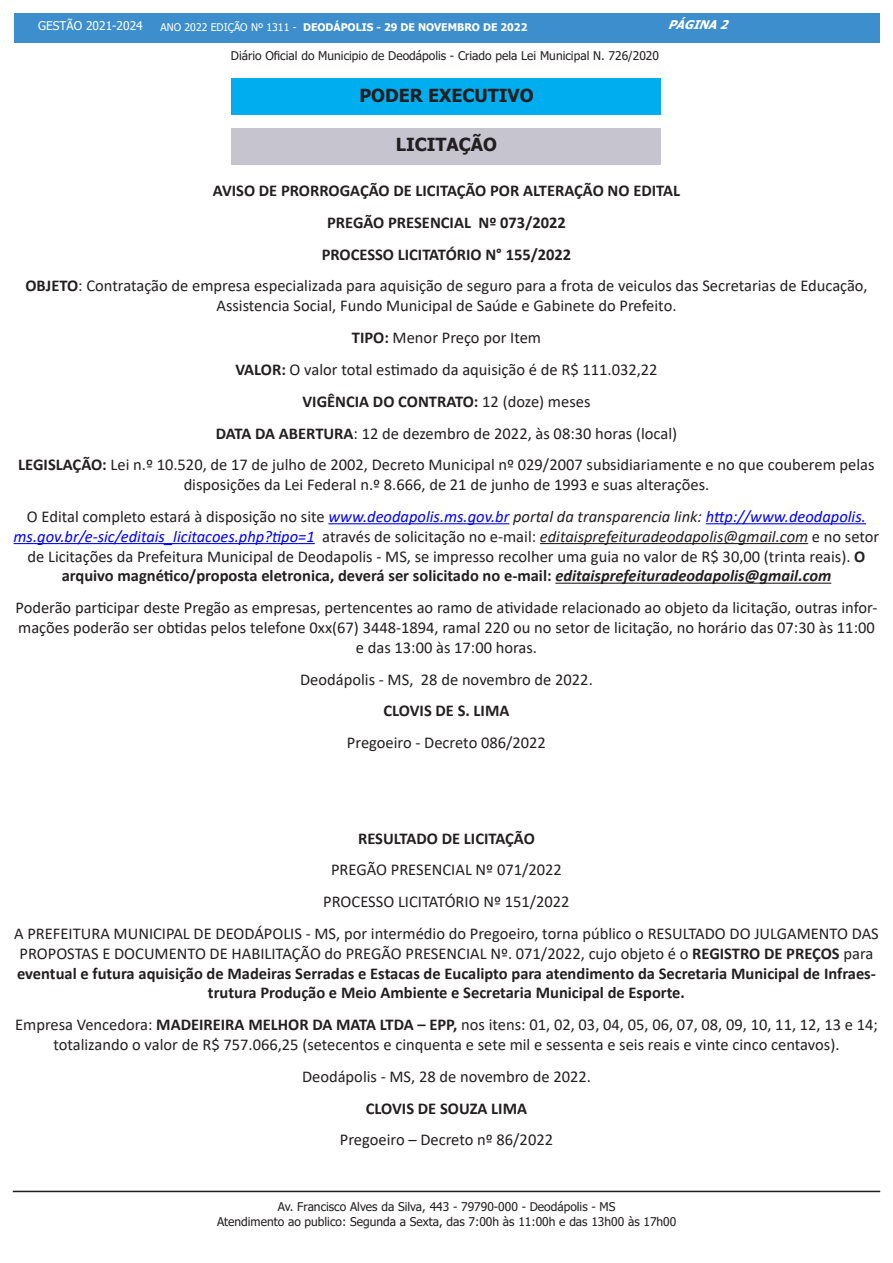
<style>
.page{position:relative;width:893px;height:1263px;background:#fff}
.page>*{position:absolute;margin:0;border:0;box-sizing:border-box;transform-origin:0 0}
.t1{font:700 18px "Tahoma";color:#231f20}
.Normal_wrd_45{font:16.5px/19.8px "Calibri";color:#231f20;text-align:center}
.Normal_wrd_45-2{font:700 16.5px/19.8px "Calibri";color:#231f20;text-align:center}
.t2{font:12px/14.4px "Tahoma";color:#231f20;text-align:center}
.t3{font:12px "Tahoma";color:#fff}
.t4{font:italic 700 12px "Tahoma";color:#fff}
.t5{font:700 10.5px "Tahoma";color:#fff}
.s1{font-weight:400}
.s2{font-weight:700}
.s3{font-style:italic;color:#00f}
.s4{font-style:italic}
.s5{font-weight:700;font-style:italic}
</style>
<div class="page">
<div style="left:14px;top:14px;width:865px;height:29px;background:#3c8ecc"></div>
<hr style="left:13px;top:1191px;width:867px;height:1px;background:#231f20">
<hr style="left:328px;top:523px;width:181px;height:1px;background:#00f">
<hr style="left:706px;top:523px;width:160px;height:1px;background:#00f">
<hr style="left:14px;top:543px;width:301px;height:1px;background:#00f">
<hr style="left:540px;top:543px;width:268px;height:1px;background:#231f20">
<hr style="left:555px;top:583px;width:276px;height:1px;background:#231f20">
<div style="left:232px;top:79px;width:429px;height:36px;background:#00aeef"></div>
<div style="left:232px;top:128px;width:429px;height:36px;background:#c6c4cf"></div>
<p class="t3" style="left:38px;top:18px;width:106px">GESTÃO 2021-2024</p>
<p class="t5" style="left:161px;top:20px;width:368px"><span class="s1">ANO 2022 EDIÇÃO Nº 1311 -</span> DEODÁPOLIS - 29 DE NOVEMBRO DE 2022</p>
<p class="t4" style="left:668px;top:16px;width:68px">PÁGINA2</p>
<p class="t2" style="left:231px;top:49px;width:430px">Diário Oficial do Municipio de Deodápolis - Criado pela Lei Municipal N. 726/2020</p>
<p class="t1" style="left:359px;top:83px;width:176px">PODER EXECUTIVO</p>
<p class="t1" style="left:396px;top:132px;width:103px">LICITAÇÃO</p>
<p class="Normal_wrd_45-2" style="left:213px;top:180px;width:469px">AVISO DE PRORROGAÇÃO DE LICITAÇÃO POR ALTERAÇÃO NO EDITAL</p>
<p class="Normal_wrd_45-2" style="left:327px;top:212px;width:240px">PREGÃO PRESENCIAL Nº 073/2022</p>
<p class="Normal_wrd_45-2" style="left:322px;top:244px;width:251px">PROCESSO LICITATÓRIO N° 155/2022</p>
<p class="Normal_wrd_45" style="left:25px;top:276px;width:843px"><span class="s2">OBJETO</span>: Contratação de empresa especializada para aquisição de seguro para a frota de veiculos das Secretarias de Educação,<br>Assistencia Social, Fundo Municipal de Saúde e Gabinete do Prefeito.</p>
<p class="Normal_wrd_45" style="left:352px;top:327px;width:191px"><span class="s2">TIPO:</span> Menor Preço por Item</p>
<p class="Normal_wrd_45" style="left:235px;top:359px;width:424px"><span class="s2">VALOR:</span> O valor total estimado da aquisição é de R$ 111.032,22</p>
<p class="Normal_wrd_45-2" style="left:302px;top:391px;width:289px">VIGÊNCIA DO CONTRATO: <span class="s1">12 (doze) meses</span></p>
<p class="Normal_wrd_45" style="left:216px;top:423px;width:463px"><span class="s2">DATA DA ABERTURA</span>: 12 de dezembro de 2022, às 08:30 horas (local)</p>
<p class="Normal_wrd_45" style="left:18px;top:454px;width:858px"><span class="s2">LEGISLAÇÃO:</span> Lei n.º 10.520, de 17 de julho de 2002, Decreto Municipal nº 029/2007 subsidiariamente e no que couberem pelas disposições da Lei Federal n.º 8.666, de 21 de junho de 1993 e suas alterações.</p>
<p class="Normal_wrd_45" style="left:14px;top:506px;width:867px">O Edital completo estará à disposição no site <span class="s3">www.deodapolis.ms.gov.br</span> <span class="s4">portal da transparencia link:</span> <span class="s3">http://www.deodapolis. ms.gov.br/e-sic/editais_licitacoes.php?tipo=1</span> através de solicitação no e-mail: <span class="s4">editaisprefeituradeodapolis@gmail.com</span> e no setor de Licitações da Prefeitura Municipal de Deodapolis - MS, se impresso recolher uma guia no valor de R$ 30,00 (trinta reais). <span class="s2">O arquivo magnético/proposta eletronica, deverá ser solicitado no e-mail:</span> <span class="s5">editaisprefeituradeodapolis@gmail.com</span></p>
<p class="Normal_wrd_45" style="left:15px;top:597px;width:863px">Poderão participar deste Pregão as empresas, pertencentes ao ramo de atividade relacionado ao objeto da licitação, outras infor&shy;mações poderão ser obtidas pelos telefone 0xx(67) 3448-1894, ramal 220 ou no setor de licitação, no horário das 07:30 às 11:00 e das 13:00 às 17:00 horas.</p>
<p class="Normal_wrd_45" style="left:300px;top:669px;width:294px">Deodápolis - MS, 28 de novembro de 2022.</p>
<p class="Normal_wrd_45-2" style="left:384px;top:701px;width:127px">CLOVIS DE S. LIMA</p>
<p class="Normal_wrd_45" style="left:347px;top:732px;width:201px">Pregoeiro - Decreto 086/2022</p>
<p class="Normal_wrd_45-2" style="left:358px;top:828px;width:178px">RESULTADO DE LICITAÇÃO</p>
<p class="Normal_wrd_45" style="left:331px;top:859px;width:232px">PREGÃO PRESENCIAL Nº 071/2022</p>
<p class="Normal_wrd_45" style="left:323px;top:891px;width:248px">PROCESSO LICITATÓRIO Nº 151/2022</p>
<p class="Normal_wrd_45-2" style="left:14px;top:923px;width:866px"><span class="s1">A PREFEITURA MUNICIPAL DE DEODÁPOLIS - MS, por intermédio do Pregoeiro, torna público o RESULTADO DO JULGAMENTO DAS PROPOSTAS E DOCUMENTO DE HABILITAÇÃO do PREGÃO PRESENCIAL Nº. 071/2022, cujo objeto é o</span> REGISTRO DE PREÇOS <span class="s1">para </span>eventual e futura aquisição de Madeiras Serradas e Estacas de Eucalipto para atendimento da Secretaria Municipal de Infraes&shy;trutura Produção e Meio Ambiente e Secretaria Municipal de Esporte.</p>
<p class="Normal_wrd_45" style="left:15px;top:1014px;width:864px">Empresa Vencedora: <span class="s2">MADEIREIRA MELHOR DA MATA LTDA – EPP,</span> nos itens: 01, 02, 03, 04, 05, 06, 07, 08, 09, 10, 11, 12, 13 e 14; totalizando o valor de R$ 757.066,25 (setecentos e cinquenta e sete mil e sessenta e seis reais e vinte cinco centavos).</p>
<p class="Normal_wrd_45" style="left:302px;top:1066px;width:290px">Deodápolis - MS, 28 de novembro de 2022.</p>
<p class="Normal_wrd_45-2" style="left:366px;top:1098px;width:163px">CLOVIS DE SOUZA LIMA</p>
<p class="Normal_wrd_45" style="left:340px;top:1129px;width:215px">Pregoeiro – Decreto nº 86/2022</p>
<p class="t2" style="left:217px;top:1200px;width:461px">Av. Francisco Alves da Silva, 443 - 79790-000 - Deodápolis - MS<br>Atendimento ao publico: Segunda a Sexta, das 7:00h às 11:00h e das 13h00 às 17h00</p>
</div>
